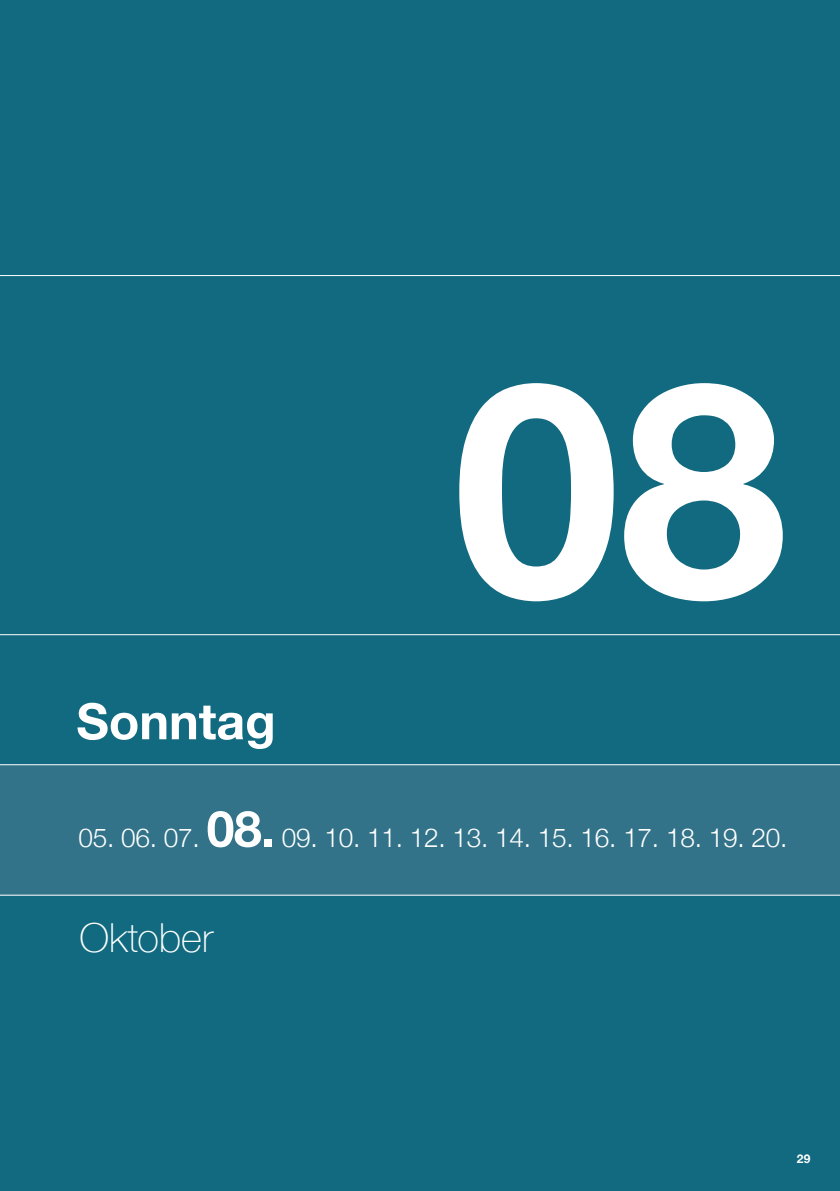
<style>
.page{position:relative;width:840px;height:1191px;background:#fff}
.page>*{position:absolute;margin:0;border:0;box-sizing:border-box;transform-origin:0 0}
.t1{font:700 300px "Helvetica Neue";color:#fff}
.t2{font:700 50px "Helvetica Neue";color:#fff}
.t3{font:100 40px "Helvetica Neue";color:#fff}
.t4{font:300 26.2px "Helvetica Neue";letter-spacing:-.01em;color:#fff}
.t5{font:700 12px "Helvetica Neue";color:#fff}
.s1{font-weight:700;font-size:50px}
</style>
<div class="page">
<div style="left:0;top:0;width:839px;height:1191px;background:#116a7f"></div>
<div style="left:0;top:765px;width:839px;height:131px;background:#327389"></div>
<hr style="left:0;top:764px;width:839px;height:1px;background:#fff">
<hr style="left:0;top:894px;width:839px;height:1px;background:#fff">
<hr style="left:0;top:275px;width:839px;height:1px;background:#fff">
<hr style="left:0;top:634px;width:839px;height:1px;background:#fff">
<h2 class="t2" style="left:76px;top:682px;width:201px">Sonntag</h2>
<h1 class="t1" style="left:452px;top:255px;width:335px">08</h1>
<p class="t4" style="left:78px;top:816px;width:710px">05. 06. 07. <span class="s1">08.</span> 09. 10. 11. 12. 13. 14. 15. 16. 17. 18. 19. 20.</p>
<h3 class="t3" style="left:79px;top:907px;width:135px">Oktober</h3>
<p class="t5" style="left:796px;top:1149px;width:15px">29</p>
</div>
